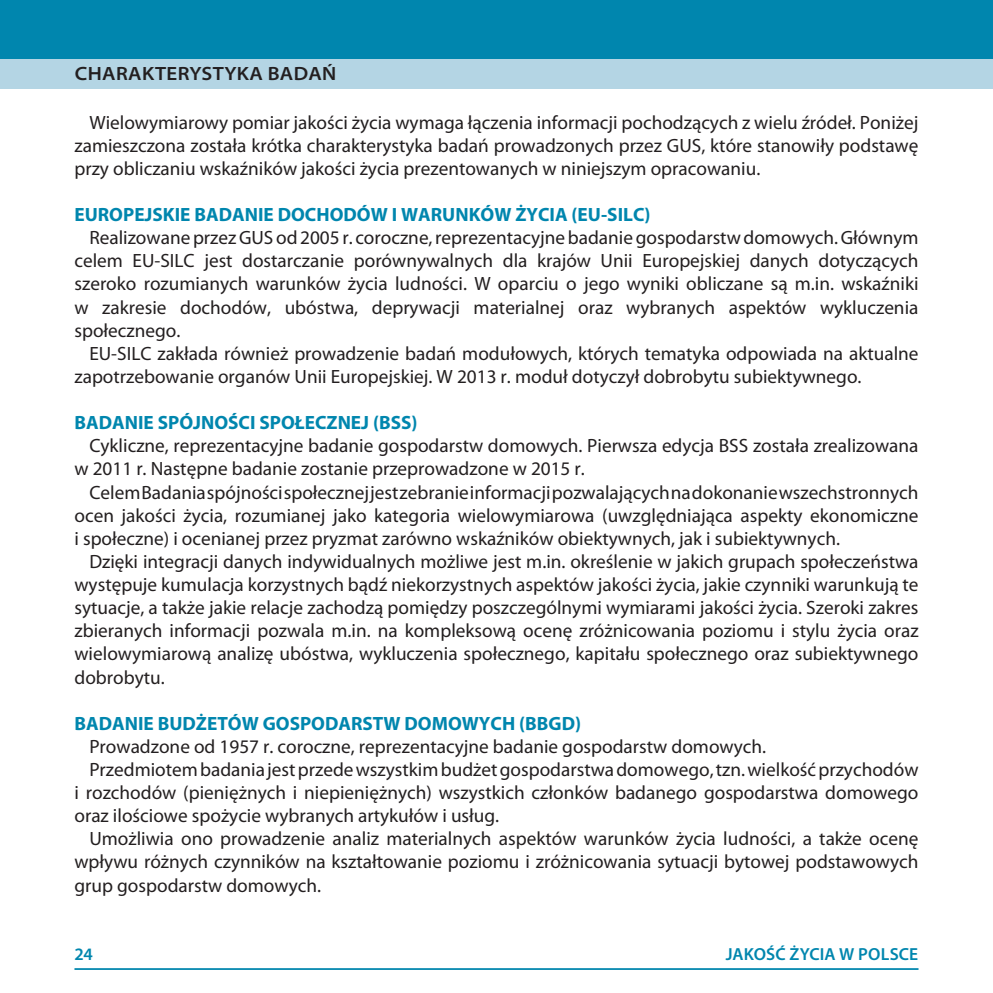
<style>
.page{position:relative;width:993px;height:993px;background:#fff}
.page>*{position:absolute;margin:0;border:0;box-sizing:border-box;transform-origin:0 0}
.t1{font:19.25px/23.1px "Myriad Pro";color:#231f20;text-align:justify}
.Body_Text_3{font:700 19.25px "Myriad Pro";color:#0086ae}
.t2{font:600 semi-expanded 19.25px "Myriad Pro";letter-spacing:.02em;color:#231f20}
.t3{font:600 17.5px "Myriad Pro";letter-spacing:.005em;color:#0086ae}
</style>
<div class="page">
<hr style="left:992px;top:0;width:1px;height:60px;background:#0086ae">
<svg style="left:992px;top:60px;width:1px;height:29px"></svg>
<div style="left:0;top:0;width:992px;height:60px;background:#0086ae"></div>
<div style="left:0;top:60px;width:992px;height:29px;background:#b4d5e4"></div>
<hr style="left:74px;top:967px;width:844px;height:2px;background:#0086ae">
<p class="t2" style="left:75px;top:63px;width:263px">CHARAKTERYSTYKA BADAŃ</p>
<p class="t1" style="left:74px;top:111px;width:845px;text-indent:15px">Wielowymiarowy pomiar jakości życia wymaga łączenia informacji pochodzących z wielu źródeł. Poniżej zamieszczona została krótka charakterystyka badań prowadzonych przez GUS, które stanowiły podstawę przy obliczaniu wskaźników jakości życia prezentowanych w niniejszym opracowaniu.</p>
<p class="Body_Text_3" style="left:74px;top:204px;width:577px">EUROPEJSKIE BADANIE DOCHODÓW I WARUNKÓW ŻYCIA (EU-SILC)</p>
<p class="t1" style="left:74px;top:226px;width:845px;text-indent:15px">Realizowane przez GUS od 2005 r. coroczne, reprezentacyjne badanie gospodarstw domowych. Głównym celem EU-SILC jest dostarczanie porównywalnych dla krajów Unii Europejskiej danych dotyczących szeroko rozumianych warunków życia ludności. W oparciu o jego wyniki obliczane są m.in. wskaźniki w zakresie dochodów, ubóstwa, deprywacji materialnej oraz wybranych aspektów wykluczenia społecznego.</p>
<p class="t1" style="left:74px;top:342px;width:845px;text-indent:15px">EU-SILC zakłada również prowadzenie badań modułowych, których tematyka odpowiada na aktualne zapotrzebowanie organów Unii Europejskiej. W 2013 r. moduł dotyczył dobrobytu subiektywnego.</p>
<p class="Body_Text_3" style="left:74px;top:412px;width:344px">BADANIE SPÓJNOŚCI SPOŁECZNEJ (BSS)</p>
<p class="t1" style="left:74px;top:434px;width:845px;text-indent:15px">Cykliczne, reprezentacyjne badanie gospodarstw domowych. Pierwsza edycja BSS została zrealizowana w 2011 r. Następne badanie zostanie przeprowadzone w 2015 r.</p>
<p class="t1" style="left:74px;top:481px;width:845px;text-indent:15px">Celem Badania spójności społecznej jest zebranie informacji pozwalających na dokonanie wszechstronnych ocen jakości życia, rozumianej jako kategoria wielowymiarowa (uwzględniająca aspekty ekonomiczne i społeczne) i ocenianej przez pryzmat zarówno wskaźników obiektywnych, jak i subiektywnych.</p>
<p class="t1" style="left:74px;top:550px;width:845px;text-indent:15px">Dzięki integracji danych indywidualnych możliwe jest m.in. określenie w jakich grupach społeczeństwa występuje kumulacja korzystnych bądź niekorzystnych aspektów jakości życia, jakie czynniki warunkują te sytuacje, a także jakie relacje zachodzą pomiędzy poszczególnymi wymiarami jakości życia. Szeroki zakres zbieranych informacji pozwala m.in. na kompleksową ocenę zróżnicowania poziomu i stylu życia oraz wielowymiarową analizę ubóstwa, wykluczenia społecznego, kapitału społecznego oraz subiektywnego dobrobytu.</p>
<p class="Body_Text_3" style="left:74px;top:712px;width:508px">BADANIE BUDŻETÓW GOSPODARSTW DOMOWYCH (BBGD)</p>
<p class="t1" style="left:89px;top:735px;width:678px">Prowadzone od 1957 r. coroczne, reprezentacyjne badanie gospodarstw domowych.</p>
<p class="t1" style="left:74px;top:758px;width:845px;text-indent:15px">Przedmiotem badania jest przede wszystkim budżet gospodarstwa domowego, tzn. wielkość przychodów i rozchodów (pieniężnych i niepieniężnych) wszystkich członków badanego gospodarstwa domowego oraz ilościowe spożycie wybranych artykułów i usług.</p>
<p class="t1" style="left:74px;top:827px;width:845px;text-indent:15px">Umożliwia ono prowadzenie analiz materialnych aspektów warunków życia ludności, a także ocenę wpływu różnych czynników na kształtowanie poziomu i zróżnicowania sytuacji bytowej podstawowych grup gospodarstw domowych.</p>
<p class="t3" style="left:74px;top:944px;width:20px">24</p>
<p class="t3" style="left:725px;top:944px;width:194px">JAKOŚĆ ŻYCIA W POLSCE</p>
</div>
